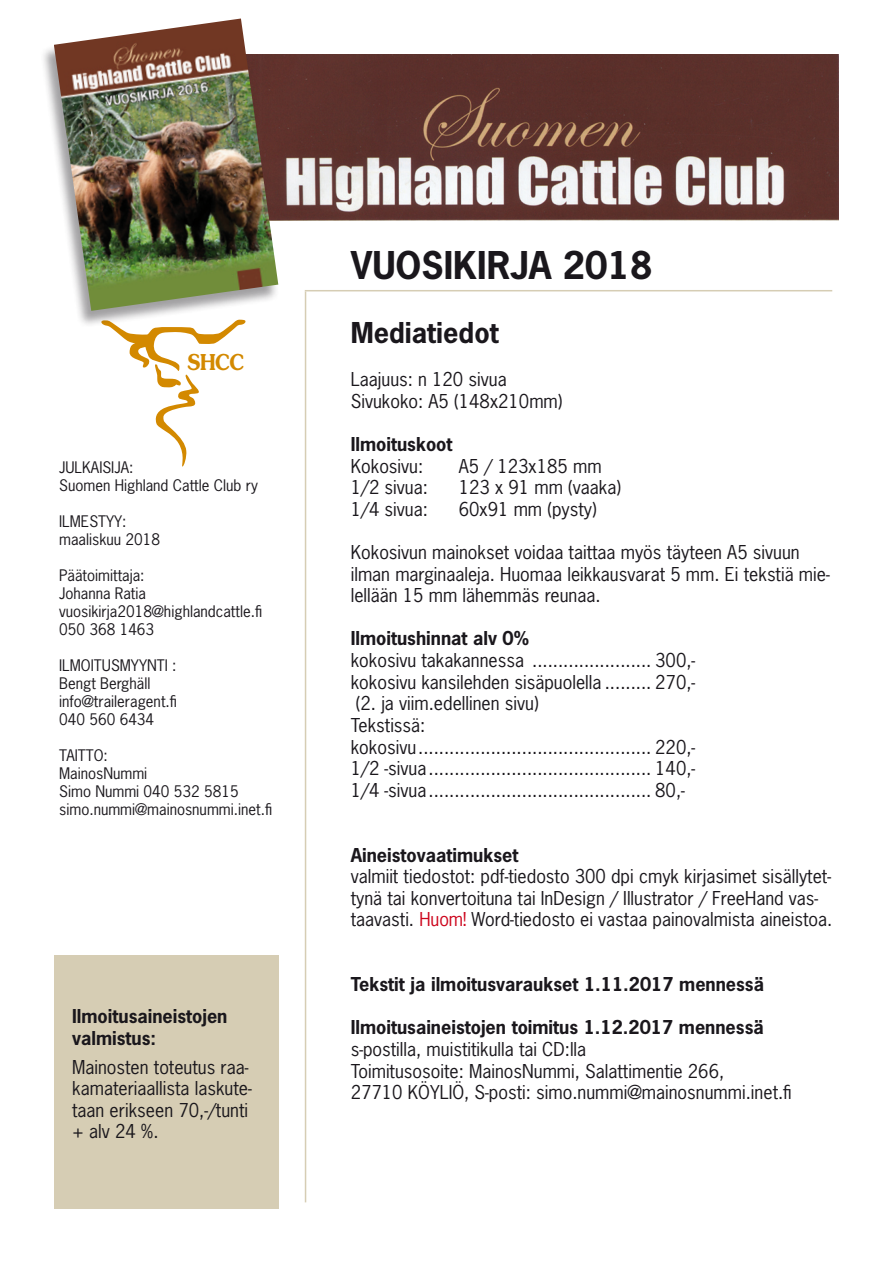
<style>
.page{position:relative;width:893px;height:1263px;background:#fff}
.page>*{position:absolute;margin:0;border:0;box-sizing:border-box;transform-origin:0 0}
.t1{font:700 36px "News Gothic";color:#1a171c}
.t2{font:700 27px "News Gothic";color:#1a171c}
.t3{font:600 21.75px "Souvenir";color:#d38900;scale:.88 1}
.t4{font:18px/21.6px "News Gothic";color:#1a171c}
.t5{font:700 18px/21.6px "News Gothic";color:#1a171c}
.t6{font:15px/18px "News Gothic";color:#1a171c}
.s1{color:#cd071e}
</style>
<div class="page">
<hr style="left:305px;top:291px;width:1px;height:911px;background:#d6cdb4">
<div style="left:54px;top:956px;width:224px;height:253px;background:#d6cdb4"></div>
<hr style="left:305px;top:290px;width:527px;height:1px;background:#d6cdb4">
<svg style="left:110px;top:327px;width:126px;height:139px"></svg>
<img style="left:279px;top:54px;width:560px;height:166px">
<div style="left:39px;top:20px;width:240px;height:307px;background:#1a171c;opacity:.41"></div>
<img style="left:54px;top:19px;width:224px;height:292px">
<p class="t3" style="left:187px;top:348px;width:66px">SHCC</p>
<p class="t6" style="left:59px;top:459px;width:200px">JULKAISIJA:<br>Suomen Highland Cattle Club ry</p>
<p class="t6" style="left:59px;top:513px;width:102px">ILMESTYY: maaliskuu 2018</p>
<p class="t6" style="left:59px;top:567px;width:204px">Päätoimittaja:<br>Johanna Ratia vuosikirja2018@highlandcattle.fi<br>050 368 1463</p>
<p class="t6" style="left:59px;top:657px;width:119px">ILMOITUSMYYNTI :<br>Bengt Berghäll info@traileragent.fi<br>040 560 6434</p>
<p class="t6" style="left:59px;top:747px;width:215px">TAITTO:<br>MainosNummi<br>Simo Nummi 040 532 5815 simo.nummi@mainosnummi.inet.fi</p>
<p class="t5" style="left:72px;top:1005px;width:157px">Ilmoitusaineistojen valmistus:</p>
<p class="t4" style="left:72px;top:1056px;width:181px">Mainosten toteutus raa&shy;kamateriaallista laskute&shy;taan erikseen 70,-/tunti + alv 24 %.</p>
<h1 class="t1" style="left:351px;top:241px;width:303px">VUOSIKIRJA 2018</h1>
<h2 class="t2" style="left:351px;top:315px;width:149px">Mediatiedot</h2>
<p class="t4" style="left:351px;top:368px;width:213px">Laajuus: n 120 sivua<br>Sivukoko: A5 (148x210mm)</p>
<p class="t5" style="left:351px;top:433px;width:103px">Ilmoituskoot</p>
<p class="t4" style="left:351px;top:455px;width:74px">Kokosivu:</p>
<p class="t4" style="left:459px;top:455px;width:144px">A5 / 123x185 mm</p>
<p class="t4" style="left:351px;top:476px;width:79px">1/2 sivua:</p>
<p class="t4" style="left:459px;top:476px;width:164px">123 x 91 mm (vaaka)</p>
<p class="t4" style="left:351px;top:498px;width:79px">1/4 sivua:</p>
<p class="t4" style="left:459px;top:498px;width:140px">60x91 mm (pysty)</p>
<p class="t4" style="left:351px;top:541px;width:480px">Kokosivun mainokset voidaa taittaa myös täyteen A5 sivuun ilman marginaaleja. Huomaa leikkausvarat 5 mm. Ei tekstiä mie&shy;lellään 15 mm lähemmäs reunaa.</p>
<p class="t5" style="left:351px;top:627px;width:180px">Ilmoitushinnat alv 0%</p>
<p class="t4" style="left:351px;top:649px;width:346px">kokosivu takakannessa ....................... 300,- kokosivu kansilehden sisäpuolella ......... 270,- (2. ja viim.edellinen sivu)<br>Tekstissä: kokosivu............................................. 220,- 1/2 -sivua........................................... 140,- 1/4 -sivua........................................... 80,-</p>
<p class="t5" style="left:351px;top:843px;width:169px">Aineistovaatimukset</p>
<p class="t4" style="left:351px;top:865px;width:483px">valmiit tiedostot: pdf-tiedosto 300 dpi cmyk kirjasimet sisällytet&shy;tynä tai konvertoituna tai InDesign / Illustrator / FreeHand vas&shy;taavasti. <span class="s1">Huom!</span> Word-tiedosto ei vastaa painovalmista aineistoa.</p>
<p class="t5" style="left:351px;top:973px;width:415px">Tekstit ja ilmoitusvaraukset 1.11.2017 mennessä</p>
<p class="t5" style="left:351px;top:1016px;width:414px">Ilmoitusaineistojen toimitus 1.12.2017 mennessä</p>
<p class="t4" style="left:351px;top:1038px;width:443px">s-postilla, muistitikulla tai CD:lla<br>Toimitusosoite: MainosNummi, Salattimentie 266,<br>27710 KÖYLIÖ, S-posti: simo.nummi@mainosnummi.inet.fi</p>
</div>
